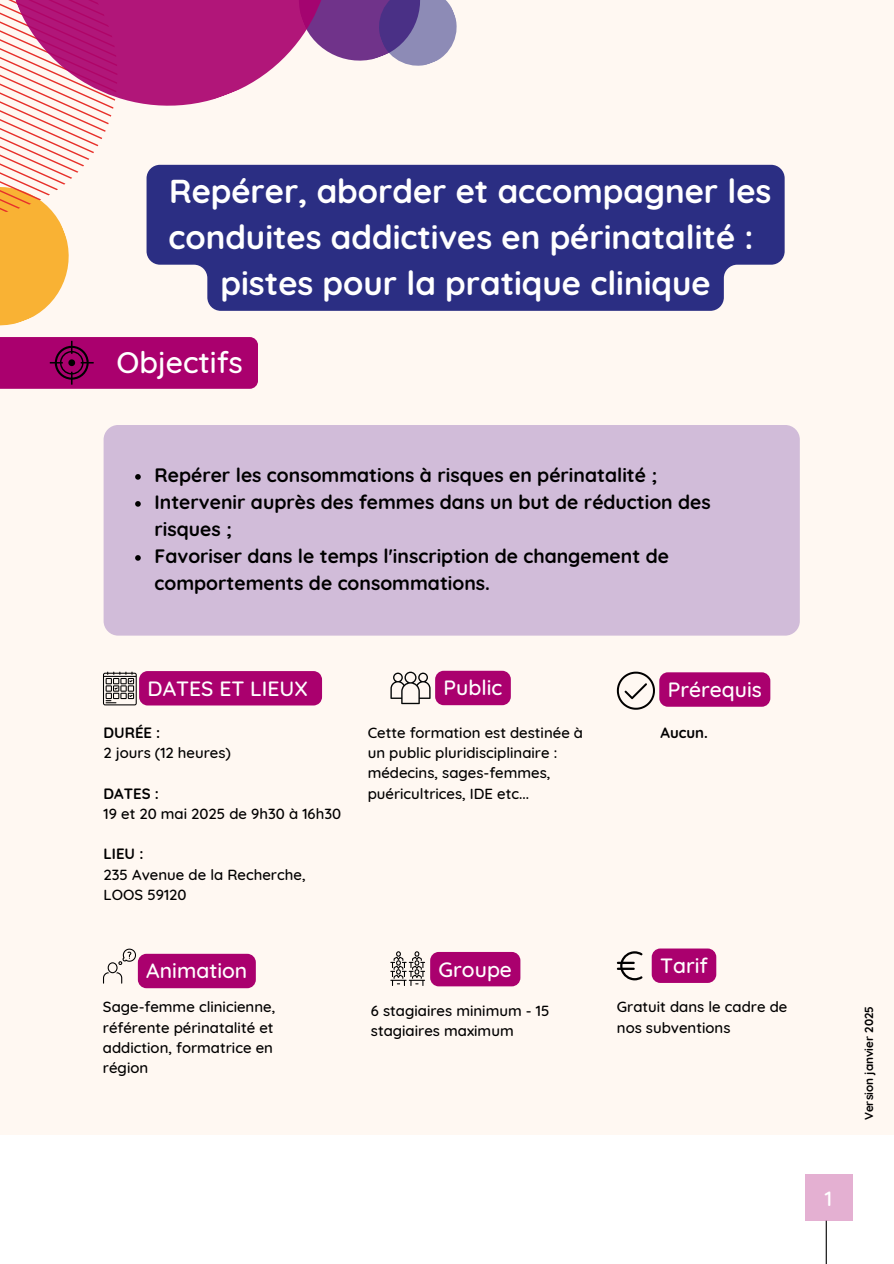
<style>
.page{position:relative;width:894px;height:1264px;background:#fff}
.page>*{position:absolute;margin:0;border:0;box-sizing:border-box;transform-origin:0 0}
.t1{font:700 33px/46.2px "Quicksand";color:#fff;text-align:center}
.t2{font:500 30.15px "Quicksand";color:#fff}
.t3{font:500 21.15px "Quicksand";color:#fff}
.t4{font:500 21px "Quicksand";color:#fff}
.t5{font:700 19.35px/27px "Quicksand";color:#000}
.t6{font:500 15px/20.2px "Quicksand";color:#000}
.t7{font:700 15px "Quicksand";color:#000}
.t8{font:700 11.7px "Quicksand";color:#000}
.s1{font-weight:700}
</style>
<div class="page">
<div style="left:0;top:0;width:893px;height:1263px;background:#fff8f2"></div>
<div style="left:0;top:337px;width:258px;height:52px;background:#aa006e"></div>
<div style="left:104px;top:425px;width:695px;height:210px;background:#d1bcd9;border-radius:15px"></div>
<svg style="left:390px;top:671px;width:40px;height:33px"></svg>
<div style="left:435px;top:670px;width:75px;height:35px;background:#aa006e;border-radius:9px"></div>
<svg style="left:616px;top:951px;width:26px;height:29px"></svg>
<div style="left:651px;top:948px;width:65px;height:34px;background:#aa006e;border-radius:9px"></div>
<svg style="left:103px;top:948px;width:33px;height:35px"></svg>
<div style="left:138px;top:953px;width:118px;height:35px;background:#aa006e;border-radius:9px"></div>
<svg style="left:390px;top:951px;width:35px;height:35px"></svg>
<div style="left:430px;top:951px;width:90px;height:35px;background:#aa006e;border-radius:9px"></div>
<svg style="left:616px;top:671px;width:38px;height:38px"></svg>
<div style="left:659px;top:672px;width:111px;height:34px;background:#aa006e;border-radius:9px"></div>
<svg style="left:0;top:153px;width:94px;height:231px"></svg>
<svg style="left:0;top:0;width:281px;height:153px;fill:#b11679"></svg>
<svg style="left:281px;top:0;width:176px;height:66px"></svg>
<div style="left:0;top:1134px;width:893px;height:129px;background:#fff"></div>
<hr style="left:825px;top:1220px;width:1px;height:43px;background:#000">
<div style="left:804px;top:1174px;width:48px;height:46px;background:#e4b0d2"></div>
<div style="left:146px;top:165px;width:638px;height:146px;background:#2b2e83"></div>
<svg style="left:103px;top:671px;width:219px;height:34px;background:#a91c76"></svg>
<svg style="left:135px;top:474px;width:6px;height:5px"></svg>
<svg style="left:135px;top:501px;width:6px;height:5px"></svg>
<svg style="left:135px;top:555px;width:6px;height:5px"></svg>
<p class="t1" style="left:168px;top:167px;width:604px">Repérer, aborder et accompagner les conduites addictives en périnatalité : pistes pour la pratique clinique</p>
<h5 class="t2" style="left:116px;top:343px;width:128px">Objectifs</h5>
<p class="t5" style="left:154px;top:461px;width:504px">Repérer les consommations à risques en périnatalité ;</p>
<p class="t5" style="left:154px;top:488px;width:557px">Intervenir auprès des femmes dans un but de réduction des risques ;</p>
<h2 class="t5" style="left:154px;top:542px;width:515px">Favoriser dans le temps l'inscription de changement de comportements de consommations.</h2>
<p class="t3" style="left:147px;top:674px;width:162px">DATES ET LIEUX</p>
<h5 class="t6" style="left:104px;top:722px;width:129px"><span class="s1">DURÉE :<br></span>2 jours (12 heures)</h5>
<h5 class="t6" style="left:104px;top:782px;width:239px"><span class="s1">DATES :<br></span>19 et 20 mai 2025 de 9h30 à 16h30</h5>
<p class="t6" style="left:104px;top:843px;width:203px"><span class="s1">LIEU :<br></span>235 Avenue de la Recherche,<br>LOOS 59120</p>
<p class="t3" style="left:443px;top:674px;width:60px">Public</p>
<h1 class="t3" style="left:667px;top:675px;width:96px">Prérequis</h1>
<h3 class="t6" style="left:367px;top:722px;width:217px">Cette formation est destinée à un public pluridisciplinaire : médecins, sages-femmes, puéricultrices, IDE etc...</h3>
<h5 class="t7" style="left:660px;top:722px;width:49px">Aucun.</h5>
<p class="t3" style="left:146px;top:957px;width:102px">Animation</p>
<p class="t3" style="left:660px;top:951px;width:49px">Tarif</p>
<p class="t3" style="left:438px;top:955px;width:75px">Groupe</p>
<p class="t6" style="left:103px;top:996px;width:174px">Sage-femme clinicienne, référente périnatalité et addiction, formatrice en région</p>
<h1 class="t6" style="left:371px;top:1000px;width:180px">6 stagiaires minimum - 15 stagiaires maximum</h1>
<p class="t6" style="left:616px;top:996px;width:172px">Gratuit dans le cadre de nos subventions</p>
<h3 class="t4" style="left:824px;top:1184px;width:9px">1</h3>
<p class="t8" style="left:861px;top:1120px;width:116px;rotate:-90deg">Version janvier 2025</p>
</div>
